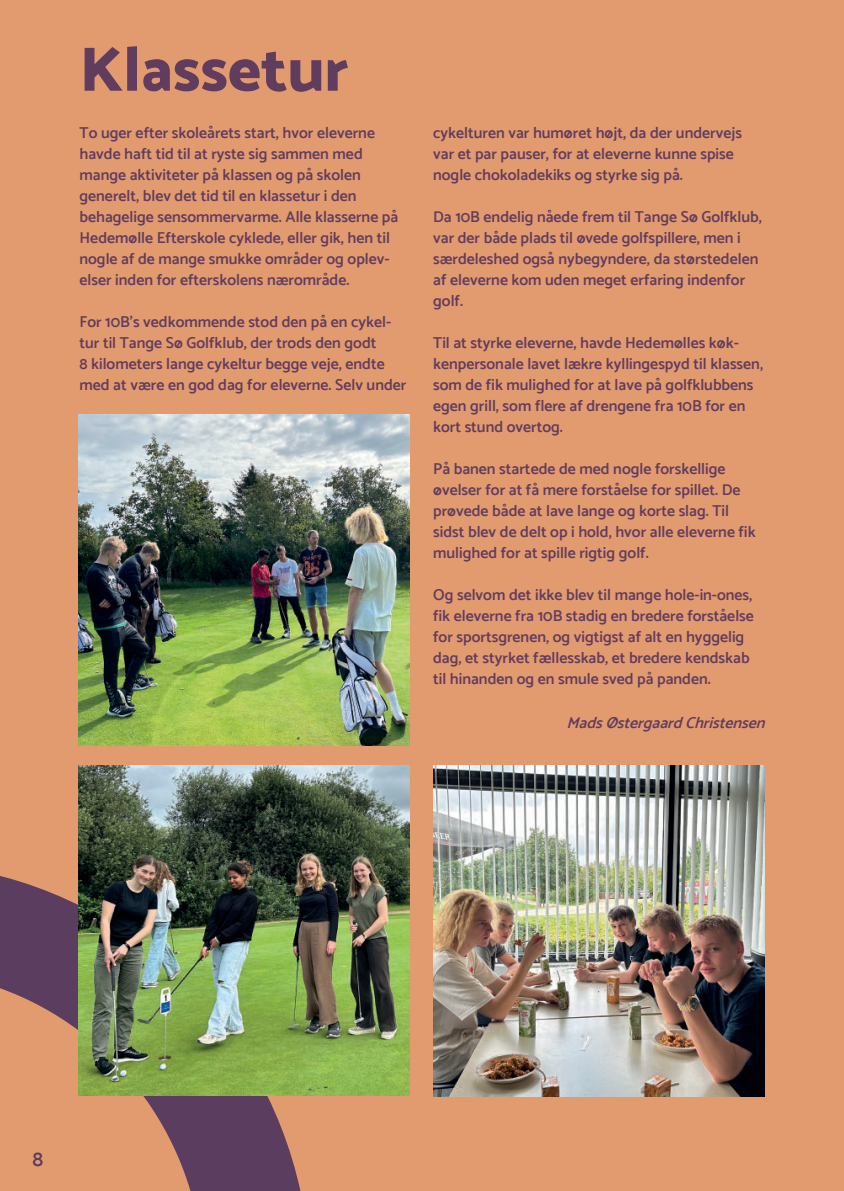
<style>
.page{position:relative;width:844px;height:1191px;background:#fff}
.page>*{position:absolute;margin:0;border:0;box-sizing:border-box;transform-origin:0 0}
.t1{font:800 63px "Catamaran";color:#603c5f}
.t2{font:600 21px "Catamaran";color:#5b3c60}
.t3{font:600 15.75px/21px "Catamaran";color:#603c5f}
.t4{font:italic 600 15.75px "Catamaran";color:#603c5f}
</style>
<div class="page">
<div style="left:0;top:0;width:843px;height:1191px;background:#e29b6e"></div>
<svg style="left:0;top:866px;width:301px;height:325px"></svg>
<img style="left:79px;top:765px;width:331px;height:331px">
<img style="left:433px;top:766px;width:331px;height:330px">
<img style="left:79px;top:415px;width:331px;height:331px">
<h1 class="t1" style="left:79px;top:40px;width:270px">Klassetur</h1>
<p class="t3" style="left:79px;top:122px;width:320px">To uger efter skoleårets start, hvor eleverne havde haft tid til at ryste sig sammen med mange aktiviteter på klassen og på skolen generelt, blev det tid til en klassetur i den behagelige sensommervarme. Alle klasserne på Hedemølle Efterskole cyklede, eller gik, hen til nogle af de mange smukke områder og oplev&shy;elser inden for efterskolens nærområde.</p>
<p class="t3" style="left:79px;top:311px;width:328px">For 10B’s vedkommende stod den på en cykel&shy;tur til Tange Sø Golfklub, der trods den godt<br>8 kilometers lange cykeltur begge veje, endte med at være en god dag for eleverne. Selv under</p>
<p class="t3" style="left:433px;top:122px;width:310px">cykelturen var humøret højt, da der undervejs var et par pauser, for at eleverne kunne spise nogle chokoladekiks og styrke sig på.</p>
<p class="t3" style="left:433px;top:206px;width:330px">Da 10B endelig nåede frem til Tange Sø Golfklub, var der både plads til øvede golfspillere, men i særdeleshed også nybegyndere, da størstedelen af eleverne kom uden meget erfaring indenfor golf.</p>
<p class="t3" style="left:433px;top:332px;width:331px">Til at styrke eleverne, havde Hedemølles køk&shy;kenpersonale lavet lækre kyllingespyd til klassen, som de fik mulighed for at lave på golfklubbens egen grill, som flere af drengene fra 10B for en kort stund overtog.</p>
<p class="t3" style="left:433px;top:458px;width:324px">På banen startede de med nogle forskellige øvelser for at få mere forståelse for spillet. De prøvede både at lave lange og korte slag. Til sidst blev de delt op i hold, hvor alle eleverne fik mulighed for at spille rigtig golf.</p>
<p class="t3" style="left:433px;top:584px;width:322px">Og selvom det ikke blev til mange hole-in-ones, fik eleverne fra 10B stadig en bredere forståelse for sportsgrenen, og vigtigst af alt en hyggelig dag, et styrket fællesskab, et bredere kendskab til hinanden og en smule sved på panden.</p>
<p class="t4" style="left:566px;top:713px;width:204px">MadsØstergaardChristensen</p>
<h2 class="t2" style="left:32px;top:1146px;width:12px">8</h2>
</div>
